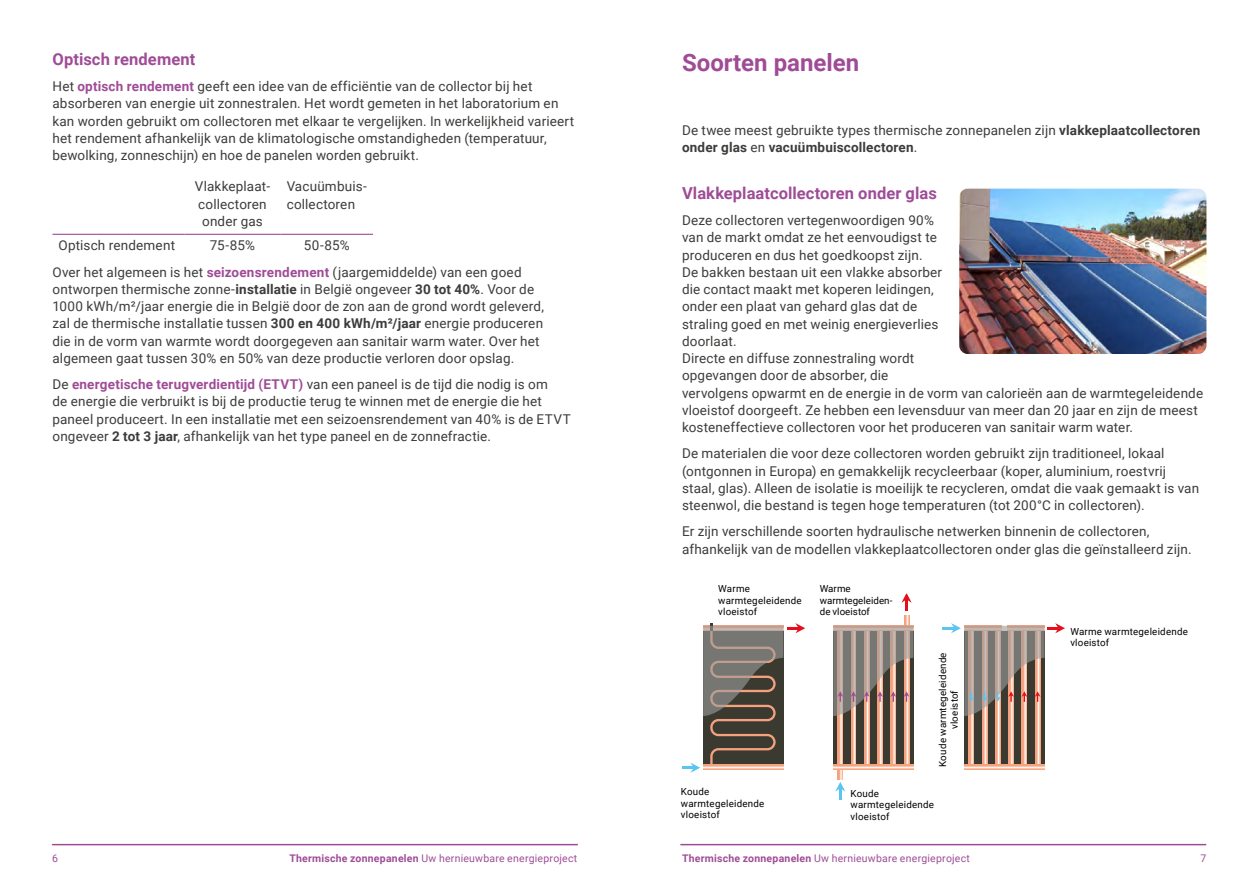
<style>
.page{position:relative;width:1259px;height:893px;background:#fff}
.page>*{position:absolute;margin:0;border:0;box-sizing:border-box;transform-origin:0 0}
.Titre01{font:700 24px "Roboto";color:#9f4c97}
.Titre02{font:700 16.5px "Roboto";letter-spacing:.005em;color:#9f4c97}
.Body{font:13.5px/17.2px "Roboto";letter-spacing:.01em;color:#3c3c3b}
.t1{font:10.5px "Roboto";letter-spacing:.02em;color:#9f4c97}
.Légende{font:9.75px/11.7px "Roboto";letter-spacing:.025em;color:#000}
.Légende-2{font:9.75px/11.7px "Roboto";letter-spacing:.005em;color:#000}
.s1{font-weight:700;color:#9f4c97}
.s2{font-weight:700}
</style>
<div class="page">
<hr style="left:52px;top:844px;width:525px;height:1px;background:#9f4c97">
<hr style="left:681px;top:844px;width:524px;height:1px;background:#9f4c97">
<hr style="left:52px;top:234px;width:132px;height:1px;background:#9f4c97">
<hr style="left:184px;top:234px;width:97px;height:1px;background:#9f4c97">
<hr style="left:281px;top:234px;width:92px;height:1px;background:#9f4c97">
<div style="left:833px;top:626px;width:80px;height:143px;background:#3b3a31"></div>
<svg style="left:835px;top:782px;width:10px;height:17px"></svg>
<svg style="left:901px;top:594px;width:10px;height:17px"></svg>
<svg style="left:838px;top:716px;width:4px;height:63px"></svg>
<svg style="left:851px;top:716px;width:5px;height:48px"></svg>
<svg style="left:864px;top:716px;width:5px;height:48px"></svg>
<svg style="left:877px;top:716px;width:5px;height:48px"></svg>
<svg style="left:891px;top:716px;width:4px;height:48px"></svg>
<svg style="left:904px;top:615px;width:5px;height:149px"></svg>
<svg style="left:833px;top:764px;width:80px;height:5px"></svg>
<svg style="left:682px;top:623px;width:123px;height:150px"></svg>
<svg style="left:833px;top:626px;width:80px;height:90px"></svg>
<div style="left:964px;top:626px;width:80px;height:143px;background:#3b3a31"></div>
<svg style="left:969px;top:716px;width:4px;height:48px"></svg>
<svg style="left:982px;top:716px;width:5px;height:48px"></svg>
<svg style="left:995px;top:716px;width:5px;height:48px"></svg>
<svg style="left:1008px;top:716px;width:5px;height:48px"></svg>
<svg style="left:1022px;top:716px;width:5px;height:48px"></svg>
<svg style="left:1035px;top:716px;width:5px;height:48px"></svg>
<svg style="left:964px;top:764px;width:80px;height:5px"></svg>
<svg style="left:942px;top:623px;width:123px;height:93px"></svg>
<img style="left:959px;top:189px;width:247px;height:165px">
<p class="Titre02" style="left:52px;top:47px;width:144px">Optisch rendement</p>
<p class="Body" style="left:52px;top:77px;width:523px">Het <span class="s1">optisch rendement</span> geeft een idee van de efficiëntie van de collector bij het absorberen van energie uit zonnestralen. Het wordt gemeten in het laboratorium en kan worden gebruikt om collectoren met elkaar te vergelijken. In werkelijkheid varieert het rendement afhankelijk van de klimatologische omstandigheden (temperatuur, bewolking, zonneschijn) en hoe de panelen worden gebruikt.</p>
<p class="Body" style="left:195px;top:177px;width:77px">Vlakkeplaat&shy;collectoren onder gas</p>
<p class="Body" style="left:287px;top:177px;width:82px">Vacuümbuis&shy;collectoren</p>
<p class="Body" style="left:58px;top:236px;width:118px">Optisch rendement</p>
<p class="Body" style="left:210px;top:236px;width:47px">75-85%</p>
<p class="Body" style="left:304px;top:236px;width:47px">50-85%</p>
<p class="Body" style="left:52px;top:263px;width:493px">Over het algemeen is het <span class="s1">seizoensrendement</span> (jaargemiddelde) van een goed ontworpen thermische zonne-<span class="s2">installatie</span> in België ongeveer <span class="s2">30 tot 40%</span>. Voor de 1000 kWh/m²/jaar energie die in België door de zon aan de grond wordt geleverd, zal de thermische installatie tussen <span class="s2">300 en 400 kWh/m²/jaar</span> energie produceren die in de vorm van warmte wordt doorgegeven aan sanitair warm water. Over het algemeen gaat tussen 30% en 50% van deze productie verloren door opslag.</p>
<p class="Body" style="left:52px;top:375px;width:520px">De <span class="s1">energetische terugverdientijd (ETVT)</span> van een paneel is de tijd die nodig is om<br>de energie die verbruikt is bij de productie terug te winnen met de energie die het paneel produceert. In een installatie met een seizoensrendement van 40% is de ETVT ongeveer <span class="s2">2 tot 3 jaar</span>, afhankelijk van het type paneel en de zonnefractie.</p>
<p class="Titre01" style="left:682px;top:45px;width:179px">Soorten panelen</p>
<p class="Body" style="left:682px;top:121px;width:520px">De twee meest gebruikte types thermische zonnepanelen zijn <span class="s2">vlakkeplaatcollectoren onder glas</span> en <span class="s2">vacuümbuiscollectoren</span>.</p>
<p class="Titre02" style="left:682px;top:181px;width:256px">Vlakkeplaatcollectoren onder glas</p>
<p class="Body" style="left:682px;top:211px;width:523px">Deze collectoren vertegenwoordigen 90%<br>van de markt omdat ze het eenvoudigst te<br>produceren en dus het goedkoopst zijn.<br>De bakken bestaan uit een vlakke absorber<br>die contact maakt met koperen leidingen,<br>onder een plaat van gehard glas dat de<br>straling goed en met weinig energieverlies<br>doorlaat.<br>Directe en diffuse zonnestraling wordt<br>opgevangen door de absorber, die<br>vervolgens opwarmt en de energie in de vorm van calorieën aan de warmtegeleidende vloeistof doorgeeft. Ze hebben een levensduur van meer dan 20 jaar en zijn de meest kosteneffectieve collectoren voor het produceren van sanitair warm water.</p>
<p class="Body" style="left:682px;top:444px;width:519px">De materialen die voor deze collectoren worden gebruikt zijn traditioneel, lokaal (ontgonnen in Europa) en gemakkelijk recycleerbaar (koper, aluminium, roestvrij staal, glas). Alleen de isolatie is moeilijk te recycleren, omdat die vaak gemaakt is van steenwol, die bestand is tegen hoge temperaturen (tot 200°C in collectoren).</p>
<p class="Body" style="left:682px;top:522px;width:511px">Er zijn verschillende soorten hydraulische netwerken binnenin de collectoren, afhankelijk van de modellen vlakkeplaatcollectoren onder glas die geïnstalleerd zijn.</p>
<p class="Légende" style="left:718px;top:582px;width:85px">Warme warmtegeleidende vloeistof</p>
<p class="Légende-2" style="left:820px;top:582px;width:74px">Warme warmtegeleiden&shy;de vloeistof</p>
<p class="Légende" style="left:936px;top:767px;width:116px;text-align:center;rotate:-90deg">Koude warmtegeleidende vloeistof</p>
<p class="Légende" style="left:681px;top:785px;width:85px">Koude warmtegeleidende vloeistof</p>
<p class="Légende" style="left:850px;top:787px;width:85px">Koude warmtegeleidende vloeistof</p>
<p class="Légende" style="left:1070px;top:625px;width:119px">Warme warmtegeleidende vloeistof</p>
<p class="t1" style="left:52px;top:851px;width:7px">6</p>
<p class="t1" style="left:289px;top:851px;width:289px"><span class="s2">Thermische zonnepanelen</span> Uw hernieuwbare energieproject</p>
<p class="t1" style="left:682px;top:851px;width:289px"><span class="s2">Thermische zonnepanelen</span> Uw hernieuwbare energieproject</p>
<p class="t1" style="left:1200px;top:851px;width:7px">7</p>
</div>
